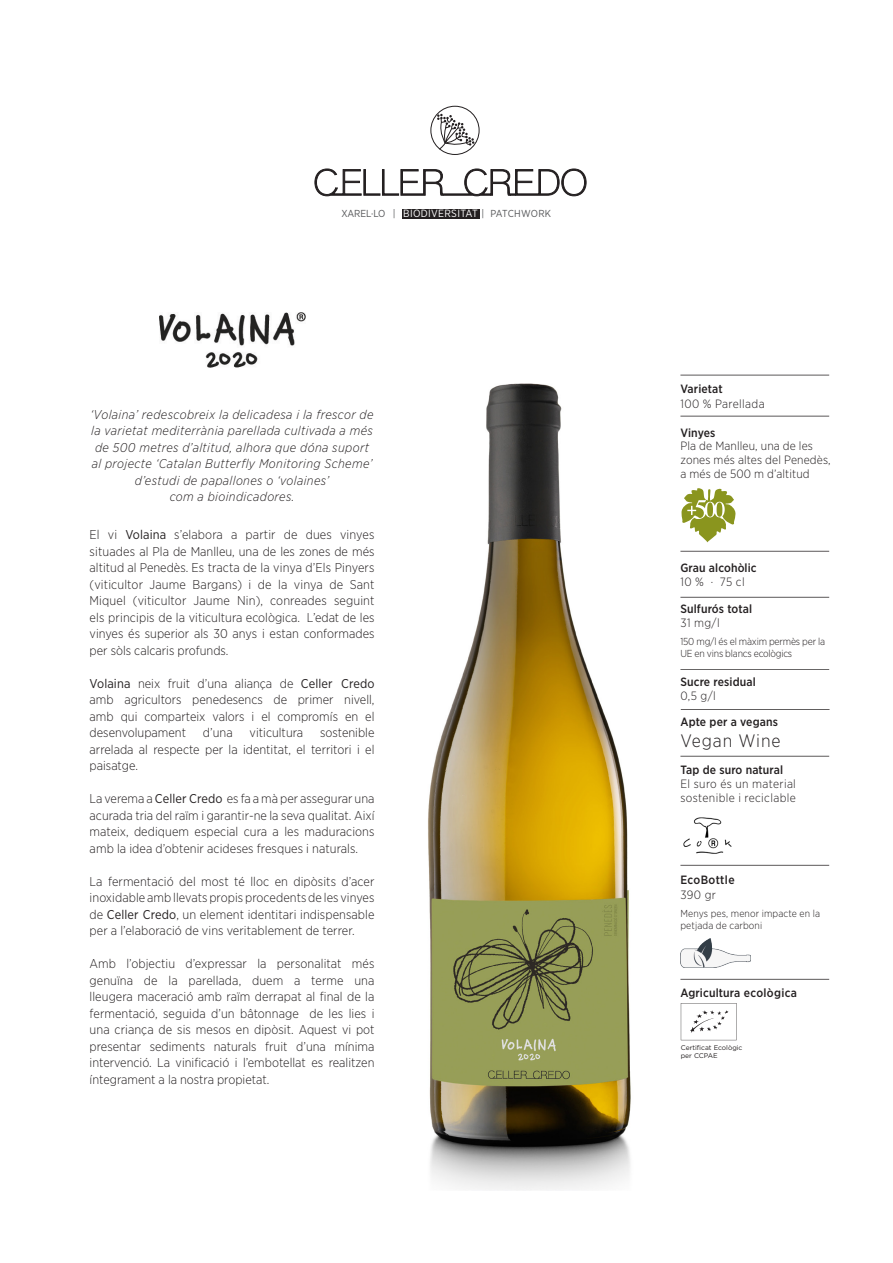
<style>
.page{position:relative;width:893px;height:1263px;background:#fff}
.page>*{position:absolute;margin:0;border:0;box-sizing:border-box;transform-origin:0 0}
.t1{font:300 18px "Gotham Narrow";letter-spacing:.05em;color:#231f20}
.t2{font:300 12.75px/16.5px "Gotham Narrow";color:#231f20;text-align:justify}
.t3{font:italic 300 12.75px/16.5px "Gotham Narrow";letter-spacing:.03em;color:#231f20;text-align:center}
.t4{font:500 12px/14.4px "Gotham Narrow";letter-spacing:.01em;color:#231f20}
.t5{font:300 12px/14.4px "Gotham Narrow";letter-spacing:.01em;color:#231f20}
.t6{font:300 12px/14.4px "Gotham Narrow";letter-spacing:.03em;color:#231f20}
.t7{font:500 12px "Gotham Narrow";letter-spacing:.03em;color:#231f20}
.t8{font:10.5px "Gotham Narrow";letter-spacing:.03em;color:#fff}
.t9{font:300 10.2px/12px "Gotham Narrow";letter-spacing:-.02em;color:#231f20}
.t10{font:300 10.2px/12px "Gotham Narrow";letter-spacing:.01em;color:#231f20}
.t11{font:10.2px "Gotham Narrow";letter-spacing:.03em;color:#57585a}
.t12{font:6.75px/8.2px "Gotham";color:#231f20}
.s1{font-weight:400}
.s2{font-weight:300}
</style>
<div class="page">
<img style="left:681px;top:938px;width:70px;height:29px">
<svg style="left:681px;top:1003px;width:56px;height:37px"></svg>
<hr style="left:680px;top:375px;width:149px;height:1px;background:#231f20">
<hr style="left:680px;top:416px;width:149px;height:1px;background:#231f20">
<hr style="left:680px;top:551px;width:149px;height:1px;background:#231f20">
<hr style="left:681px;top:709px;width:148px;height:1px;background:#231f20">
<hr style="left:680px;top:597px;width:149px;height:1px;background:#231f20">
<hr style="left:680px;top:669px;width:149px;height:1px;background:#231f20">
<hr style="left:680px;top:756px;width:149px;height:1px;background:#231f20">
<hr style="left:680px;top:865px;width:149px;height:1px;background:#231f20">
<hr style="left:680px;top:979px;width:149px;height:1px;background:#231f20">
<svg style="left:681px;top:488px;width:55px;height:54px"></svg>
<img style="left:683px;top:817px;width:49px;height:37px">
<img style="left:428px;top:383px;width:203px;height:807px">
<img style="left:159px;top:313px;width:146px;height:54px">
<div style="left:430px;top:106px;width:49px;height:49px;border:1px solid #231f20;border-radius:50%"></div>
<svg style="left:437px;top:114px;width:37px;height:36px"></svg>
<svg style="left:315px;top:169px;width:271px;height:27px"></svg>
<div style="left:402px;top:209px;width:78px;height:9px;background:#231f20"></div>
<p class="t11" style="left:341px;top:207px;width:211px">XAREL·LO | BIODIVERSITAT | PATCHWORK</p>
<p class="t8" style="left:403px;top:207px;width:76px">BIODIVERSITAT</p>
<p class="t3" style="left:91px;top:406px;width:284px">‘Volaina’ redescobreix la delicadesa i la frescor de la varietat mediterrània parellada cultivada a més de 500 metres d’altitud, alhora que dóna suport al projecte ‘Catalan Butterfly Monitoring Scheme’ d’estudi de papallones o ‘volaines’<br>com a bioindicadores.</p>
<p class="t2" style="left:90px;top:526px;width:286px">El vi <span class="s1">Volaina</span> s’elabora a partir de dues vinyes situades al Pla de Manlleu, una de les zones de més altitud al Penedès. Es tracta de la vinya d’Els Pinyers (viticultor Jaume Bargans) i de la vinya de Sant Miquel (viticultor Jaume Nin), conreades seguint els principis de la viticultura ecològica. L’edat de les vinyes és superior als 30 anys i estan conformades per sòls calcaris profunds.</p>
<p class="t2" style="left:90px;top:674px;width:286px"><span class="s1">Volaina</span> neix fruit d’una aliança de <span class="s1">Celler Credo </span>amb agricultors penedesencs de primer nivell, amb qui comparteix valors i el compromís en el desenvolupament</p>
<p class="t2" style="left:90px;top:724px;width:286px;text-indent:231px">sostenible arrelada al respecte per la identitat, el territori i el paisatge.</p>
<p class="t2" style="left:90px;top:790px;width:286px">La verema a <span class="s1">Celler Credo</span> es fa a mà per assegurar una acurada tria del raïm i garantir-ne la seva qualitat. Així mateix, dediquem especial cura a les maduracions amb la idea d’obtenir acideses fresques i naturals.</p>
<p class="t2" style="left:90px;top:872px;width:286px">La fermentació del most té lloc en dipòsits d’acer inoxidable amb llevats propis procedents de les vinyes de <span class="s1">Celler Credo</span>, un element identitari indispensable per a l’elaboració de vins veritablement de terrer.</p>
<p class="t2" style="left:90px;top:955px;width:286px">Amb l’objectiu d’expressar la personalitat més genuïna de la parellada, duem a terme una lleugera maceració amb raïm derrapat al final de la fermentació, seguida d’un bâtonnage de les lies i una criança de sis mesos en dipòsit. Aquest vi pot presentar sediments naturals fruit d’una mínima intervenció. La vinificació i l’embotellat es realitzen íntegrament a la nostra propietat.</p>
<p class="t2" style="left:203px;top:724px;width:31px">d’una</p>
<p class="t2" style="left:250px;top:724px;width:55px">viticultura</p>
<p class="t4" style="left:680px;top:382px;width:44px">Varietat</p>
<p class="t6" style="left:680px;top:396px;width:86px">100 % Parellada</p>
<p class="t4" style="left:680px;top:425px;width:36px">Vinyes</p>
<p class="t5" style="left:680px;top:438px;width:134px">Pla de Manlleu, una de les</p>
<p class="t5" style="left:680px;top:452px;width:152px">zones més altes del Penedès, a més de 500 m d’altitud</p>
<p class="t4" style="left:680px;top:560px;width:78px">Grau alcohòlic</p>
<p class="t5" style="left:680px;top:575px;width:66px">10 % · 75 cl</p>
<p class="t4" style="left:680px;top:601px;width:73px">Sulfurós total<br><span class="s2">31 mg/l</span></p>
<p class="t9" style="left:680px;top:635px;width:146px">150 mg/l és el màxim permès per la<br>UE en vins blancs ecològics</p>
<p class="t4" style="left:680px;top:674px;width:77px">Sucre residual</p>
<p class="t5" style="left:680px;top:688px;width:37px">0,5 g/l</p>
<p class="t4" style="left:680px;top:714px;width:99px">Apte per a vegans</p>
<p class="t1" style="left:680px;top:730px;width:102px">Vegan Wine</p>
<p class="t4" style="left:680px;top:762px;width:104px">Tap de suro natural</p>
<p class="t6" style="left:680px;top:776px;width:117px">El suro és un material sostenible i reciclable</p>
<p class="t7" style="left:680px;top:872px;width:56px">EcoBottle</p>
<p class="t5" style="left:680px;top:887px;width:37px">390 gr</p>
<p class="t10" style="left:680px;top:907px;width:141px">Menys pes, menor impacte en la petjada de carboni</p>
<p class="t4" style="left:680px;top:985px;width:118px">Agricultura ecològica</p>
<p class="t12" style="left:681px;top:1043px;width:63px">Certificat Ecològic per CCPAE</p>
</div>
